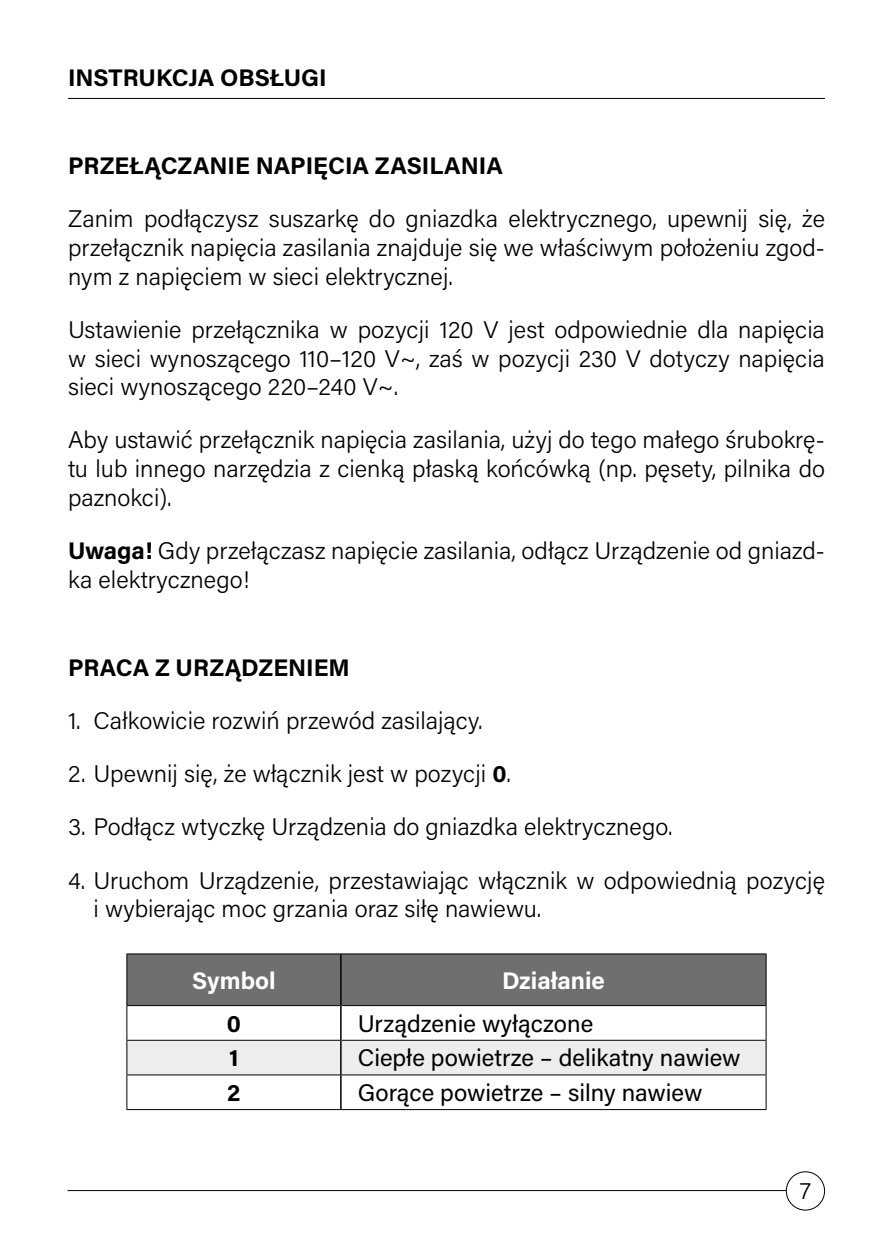
<style>
.page{position:relative;width:893px;height:1259px;background:#fff}
.page>*{position:absolute;margin:0;border:0;box-sizing:border-box;transform-origin:0 0}
.t1{font:300 24px/28.8px "Acumin Pro";color:#000;text-align:justify}
.t2{font:24px "Acumin Pro";color:#000}
.t3{font:700 24px "Acumin Pro";color:#000}
.t4{font:700 24px "Acumin Pro";color:#fff}
.s1{font-weight:700}
</style>
<div class="page">
<div style="left:786px;top:1171px;width:39px;height:39px;border:1px solid #000;border-radius:50%"></div>
<hr style="left:68px;top:1190px;width:718px;height:1px;background:#000">
<hr style="left:68px;top:98px;width:757px;height:1px;background:#000">
<div style="left:127px;top:954px;width:639px;height:51px;background:#706f6f"></div>
<svg style="left:127px;top:1006px;width:639px;height:103px"></svg>
<div style="left:127px;top:1040px;width:639px;height:34px;background:#ededed"></div>
<hr style="left:126px;top:953px;width:215px;height:1px;background:#000">
<hr style="left:126px;top:954px;width:1px;height:51px;background:#000">
<hr style="left:341px;top:953px;width:425px;height:1px;background:#000">
<hr style="left:766px;top:954px;width:1px;height:51px;background:#000">
<hr style="left:126px;top:1005px;width:214px;height:1px;background:#000">
<hr style="left:126px;top:1006px;width:1px;height:34px;background:#000">
<hr style="left:342px;top:1005px;width:424px;height:1px;background:#000">
<hr style="left:766px;top:1006px;width:1px;height:34px;background:#000">
<hr style="left:126px;top:1039px;width:214px;height:1px;background:#000">
<hr style="left:126px;top:1040px;width:1px;height:34px;background:#000">
<hr style="left:342px;top:1039px;width:424px;height:1px;background:#000">
<hr style="left:766px;top:1040px;width:1px;height:34px;background:#000">
<hr style="left:126px;top:1074px;width:214px;height:1px;background:#000">
<hr style="left:126px;top:1075px;width:1px;height:34px;background:#000">
<hr style="left:342px;top:1074px;width:424px;height:1px;background:#000">
<hr style="left:766px;top:1075px;width:1px;height:34px;background:#000">
<hr style="left:126px;top:1109px;width:215px;height:1px;background:#000">
<hr style="left:341px;top:1109px;width:425px;height:1px;background:#000">
<hr style="left:340px;top:954px;width:2px;height:51px;background:#000">
<hr style="left:340px;top:1005px;width:2px;height:35px;background:#000">
<hr style="left:340px;top:1040px;width:2px;height:35px;background:#000">
<hr style="left:340px;top:1075px;width:2px;height:34px;background:#000">
<p class="t3" style="left:68px;top:60px;width:260px">INSTRUKCJA OBSŁUGI</p>
<p class="t3" style="left:68px;top:149px;width:436px">PRZEŁĄCZANIE NAPIĘCIA ZASILANIA</p>
<p class="t1" style="left:68px;top:203px;width:758px">Zanim podłączysz suszarkę do gniazdka elektrycznego, upewnij się, że przełącznik napięcia zasilania znajduje się we właściwym położeniu zgod&shy;nym z napięciem w sieci elektrycznej.</p>
<p class="t1" style="left:68px;top:314px;width:758px">Ustawienie przełącznika w pozycji 120 V jest odpowiednie dla napięcia w sieci wynoszącego 110–120 V~, zaś w pozycji 230 V dotyczy napięcia sieci wynoszącego 220–240 V~.</p>
<p class="t1" style="left:68px;top:425px;width:758px">Aby ustawić przełącznik napięcia zasilania, użyj do tego małego śrubokrę&shy;tu lub innego narzędzia z cienką płaską końcówką (np. pęsety, pilnika do paznokci).</p>
<p class="t1" style="left:68px;top:535px;width:758px"><span class="s1">Uwaga!</span> Gdy przełączasz napięcie zasilania, odłącz Urządzenie od gniazd&shy;ka elektrycznego!</p>
<p class="t3" style="left:68px;top:651px;width:283px">PRACA Z URZĄDZENIEM</p>
<p class="t1" style="left:68px;top:705px;width:416px">1. Całkowicie rozwiń przewód zasilający.</p>
<p class="t1" style="left:68px;top:758px;width:444px">2. Upewnij się, że włącznik jest w pozycji <span class="s1">0</span>.</p>
<p class="t1" style="left:68px;top:811px;width:606px">3. Podłącz wtyczkę Urządzenia do gniazdka elektrycznego.</p>
<p class="t1" style="left:94px;top:865px;width:733px;text-indent:-26px">4. Uruchom Urządzenie, przestawiając włącznik w odpowiednią pozycję i wybierając moc grzania oraz siłę nawiewu.</p>
<p class="t4" style="left:192px;top:963px;width:85px">Symbol</p>
<p class="t4" style="left:502px;top:963px;width:104px">Działanie</p>
<p class="t3" style="left:227px;top:1006px;width:16px">0</p>
<p class="t2" style="left:358px;top:1006px;width:237px">Urządzenie wyłączone</p>
<p class="t3" style="left:229px;top:1041px;width:11px">1</p>
<p class="t2" style="left:358px;top:1041px;width:384px">Ciepłe powietrze – delikatny nawiew</p>
<p class="t3" style="left:227px;top:1075px;width:15px">2</p>
<p class="t2" style="left:358px;top:1076px;width:346px">Gorące powietrze – silny nawiew</p>
<p class="t1" style="left:800px;top:1175px;width:13px">7</p>
</div>
